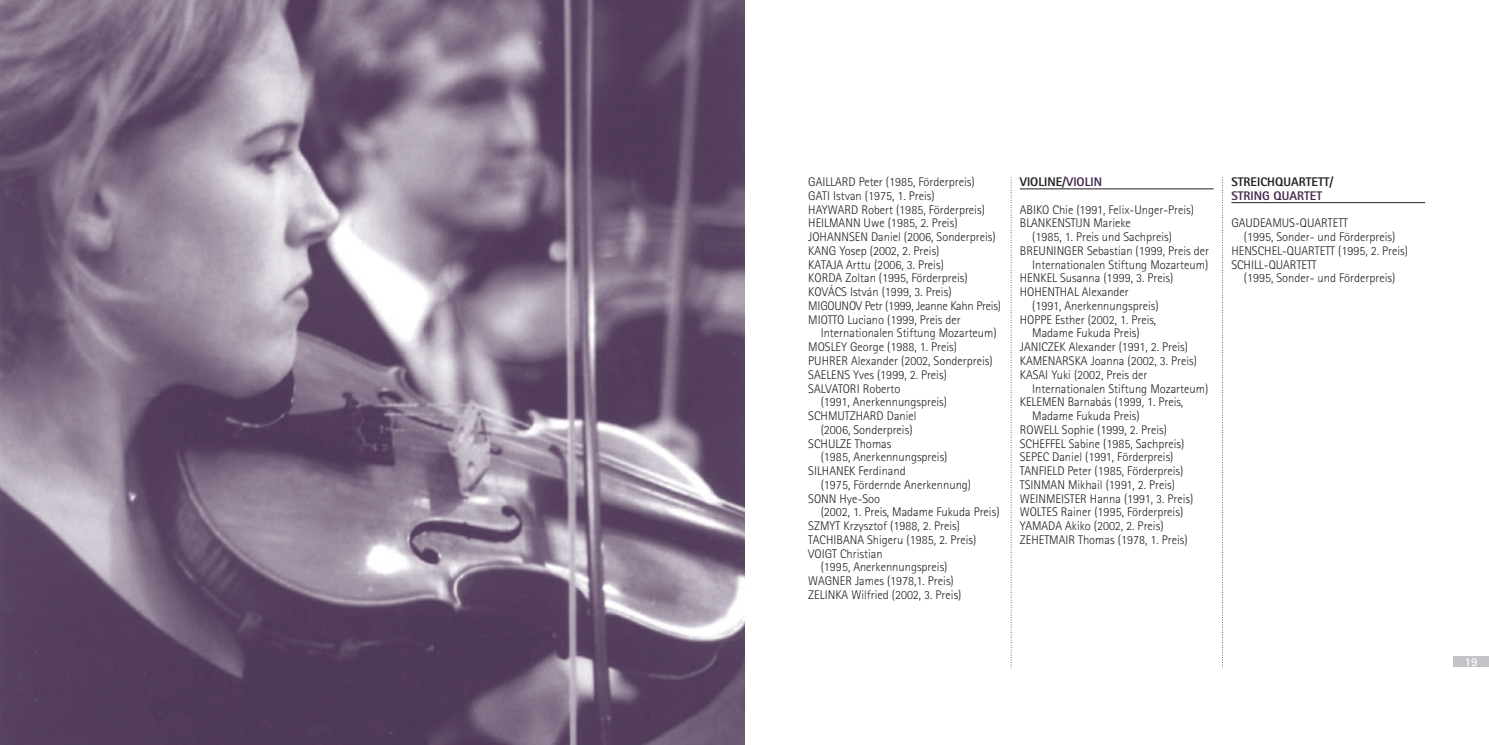
<style>
.page{position:relative;width:1489px;height:745px;background:#fff}
.page>*{position:absolute;margin:0;border:0;box-sizing:border-box;transform-origin:0 0}
.t1{font:300 12.5px/13.8px "Rotis Sans Serif";color:#231f20}
.t2{font:800 12.5px "Rotis Sans Serif";color:#231f20}
.t3{font:800 12.5px "Rotis Sans Serif";color:#462c4e}
.t4{font:700 11.88px "Rotis Sans Serif";color:#fff}
.s1{color:#462c4e}
</style>
<div class="page">
<img style="left:0;top:0;width:744px;height:744px">
<hr style="left:1019px;top:188px;width:194px;height:1px;background:#231f20">
<hr style="left:1231px;top:202px;width:193px;height:1px;background:#231f20">
<svg style="left:1222px;top:177px;width:1px;height:489px"></svg>
<svg style="left:1010px;top:177px;width:1px;height:489px"></svg>
<div style="left:1453px;top:656px;width:35px;height:10px;background:#c2c3c6"></div>
<p class="t1" style="left:808px;top:176px;width:194px">GAILLARD Peter (1985, Förderpreis)<br>GATI Istvan (1975, 1. Preis)<br>HAYWARD Robert (1985, Förderpreis)<br>HEILMANN Uwe (1985, 2. Preis)<br>JOHANNSEN Daniel (2006, Sonderpreis)<br>KANG Yosep (2002, 2. Preis)<br>KATAJA Arttu (2006, 3. Preis)<br>KORDA Zoltan (1995, Förderpreis)<br>KOVÁCS István (1999, 3. Preis)<br>MIGOUNOV Petr (1999, Jeanne Kahn Preis)<br>MIOTTO Luciano (1999, Preis der</p>
<p class="t1" style="left:820px;top:327px;width:177px">Internationalen Stiftung Mozarteum)</p>
<p class="t1" style="left:808px;top:341px;width:150px">MOSLEY George (1988, 1. Preis)</p>
<p class="t1" style="left:808px;top:355px;width:186px">PUHRER Alexander (2002, Sonderpreis)</p>
<p class="t1" style="left:808px;top:368px;width:140px">SAELENS Yves (1999, 2. Preis)</p>
<p class="t1" style="left:808px;top:382px;width:94px">SALVATORI Roberto</p>
<p class="t1" style="left:820px;top:396px;width:128px">(1991, Anerkennungspreis)</p>
<p class="t1" style="left:808px;top:410px;width:110px">SCHMUTZHARD Daniel</p>
<p class="t1" style="left:820px;top:423px;width:93px">(2006, Sonderpreis)</p>
<p class="t1" style="left:808px;top:437px;width:85px">SCHULZE Thomas</p>
<p class="t1" style="left:820px;top:451px;width:128px">(1985, Anerkennungspreis)</p>
<p class="t1" style="left:808px;top:465px;width:99px">SILHANEK Ferdinand</p>
<p class="t1" style="left:820px;top:478px;width:152px">(1975, Fördernde Anerkennung)</p>
<p class="t1" style="left:808px;top:492px;width:73px">SONN Hye-Soo</p>
<p class="t1" style="left:820px;top:506px;width:180px">(2002, 1. Preis, Madame Fukuda Preis)</p>
<p class="t1" style="left:808px;top:520px;width:153px">SZMYT Krzysztof (1988, 2. Preis)</p>
<p class="t1" style="left:808px;top:533px;width:169px">TACHIBANA Shigeru (1985, 2. Preis)</p>
<p class="t1" style="left:808px;top:547px;width:76px">VOIGT Christian</p>
<p class="t1" style="left:820px;top:561px;width:128px">(1995, Anerkennungspreis)</p>
<p class="t1" style="left:808px;top:575px;width:147px">WAGNER James (1978,1. Preis)</p>
<p class="t1" style="left:808px;top:588px;width:155px">ZELINKA Wilfried (2002, 3. Preis)</p>
<p class="t2" style="left:1019px;top:177px;width:84px">VIOLINE/<span class="s1">VIOLIN</span></p>
<p class="t1" style="left:1019px;top:203px;width:176px">ABIKO Chie (1991, Felix-Unger-Preis)</p>
<p class="t1" style="left:1019px;top:217px;width:113px">BLANKENSTIJN Marieke</p>
<p class="t1" style="left:1032px;top:231px;width:141px">(1985, 1. Preis und Sachpreis)</p>
<p class="t1" style="left:1019px;top:245px;width:191px">BREUNINGER Sebastian (1999, Preis der</p>
<p class="t1" style="left:1032px;top:258px;width:177px">Internationalen Stiftung Mozarteum)</p>
<p class="t1" style="left:1019px;top:272px;width:155px">HENKEL Susanna (1999, 3. Preis)</p>
<p class="t1" style="left:1019px;top:286px;width:111px">HOHENTHAL Alexander</p>
<p class="t1" style="left:1032px;top:300px;width:128px">(1991, Anerkennungspreis)</p>
<p class="t1" style="left:1019px;top:313px;width:138px">HOPPE Esther (2002, 1. Preis,</p>
<p class="t1" style="left:1032px;top:327px;width:109px">Madame Fukuda Preis)</p>
<p class="t1" style="left:1019px;top:341px;width:170px">JANICZEK Alexander (1991, 2. Preis)</p>
<p class="t1" style="left:1019px;top:355px;width:179px">KAMENARSKA Joanna (2002, 3. Preis)</p>
<p class="t1" style="left:1019px;top:368px;width:129px">KASAI Yuki (2002, Preis der</p>
<p class="t1" style="left:1032px;top:382px;width:177px">Internationalen Stiftung Mozarteum)</p>
<p class="t1" style="left:1019px;top:396px;width:165px">KELEMEN Barnabás (1999, 1. Preis,</p>
<p class="t1" style="left:1032px;top:410px;width:109px">Madame Fukuda Preis)</p>
<p class="t1" style="left:1019px;top:423px;width:149px">ROWELL Sophie (1999, 2. Preis)</p>
<p class="t1" style="left:1019px;top:437px;width:166px">SCHEFFEL Sabine (1985, Sachpreis)</p>
<p class="t1" style="left:1019px;top:451px;width:155px">SEPEC Daniel (1991, Förderpreis)</p>
<p class="t1" style="left:1019px;top:465px;width:165px">TANFIELD Peter (1985, Förderpreis)</p>
<p class="t1" style="left:1019px;top:478px;width:157px">TSINMAN Mikhail (1991, 2. Preis)</p>
<p class="t1" style="left:1019px;top:492px;width:175px">WEINMEISTER Hanna (1991, 3. Preis)</p>
<p class="t1" style="left:1019px;top:506px;width:165px">WOLTES Rainer (1995, Förderpreis)</p>
<p class="t1" style="left:1019px;top:520px;width:145px">YAMADA Akiko (2002, 2. Preis)</p>
<p class="t1" style="left:1019px;top:533px;width:169px">ZEHETMAIR Thomas (1978, 1. Preis)</p>
<p class="t2" style="left:1231px;top:177px;width:104px">STREICHQUARTETT/</p>
<p class="t3" style="left:1231px;top:191px;width:92px">STRING QUARTET</p>
<p class="t1" style="left:1231px;top:217px;width:118px">GAUDEAMUS-QUARTETT</p>
<p class="t1" style="left:1243px;top:231px;width:153px">(1995, Sonder- und Förderpreis)</p>
<p class="t1" style="left:1231px;top:245px;width:178px">HENSCHEL-QUARTETT (1995, 2. Preis)</p>
<p class="t1" style="left:1231px;top:258px;width:87px">SCHILL-QUARTETT</p>
<p class="t1" style="left:1243px;top:272px;width:153px">(1995, Sonder- und Förderpreis)</p>
<p class="t4" style="left:1464px;top:657px;width:14px">19</p>
</div>
